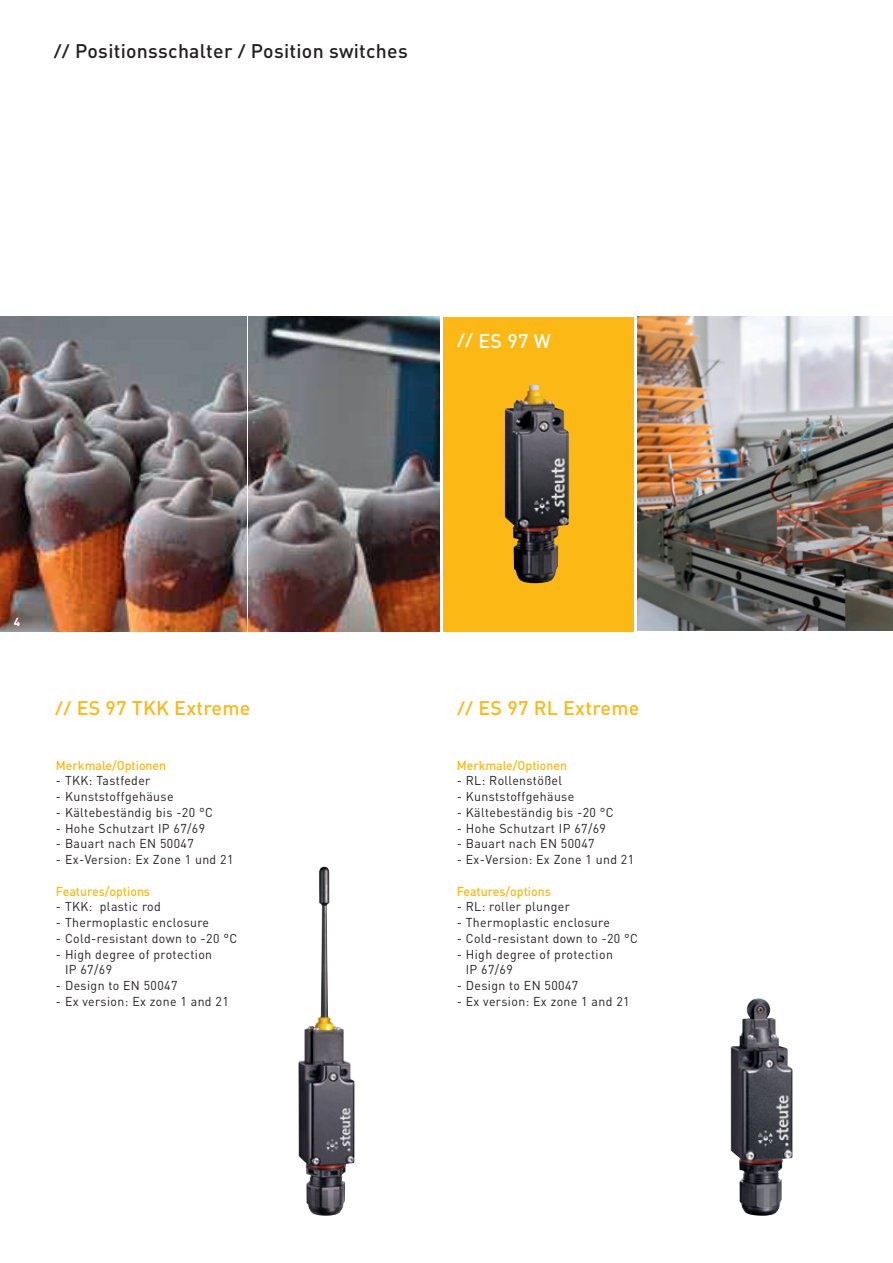
<style>
.page{position:relative;width:893px;height:1263px;background:#fff}
.page>*{position:absolute;margin:0;border:0;box-sizing:border-box;transform-origin:0 0}
.t1{font:500 19.5px "DIN";color:#231f20}
.t2{font:500 19.5px "DIN";letter-spacing:.015em;color:#fcb814}
.t3{font:500 19.5px "DIN";color:#fff}
.t4{font:12.75px/15.8px "DIN";letter-spacing:.03em;color:#231f20}
.t5{font:500 12.75px "DIN";color:#fcb814}
.t6{font:700 11.7px "DIN";color:#fff}
.s1{font-size:16.2px}
</style>
<div class="page">
<img style="left:731px;top:998px;width:61px;height:218px">
<img style="left:298px;top:867px;width:53px;height:199px">
<img style="left:298px;top:1066px;width:56px;height:150px">
<img style="left:248px;top:317px;width:191px;height:314px">
<img style="left:637px;top:317px;width:256px;height:314px">
<div style="left:443px;top:317px;width:191px;height:314px;background:#fcb814"></div>
<img style="left:505px;top:386px;width:64px;height:197px">
<img style="left:0;top:317px;width:246px;height:314px">
<h1 class="t1" style="left:54px;top:38px;width:355px"><span class="s1">//</span> positionsschalter <span class="s1">/</span> position switches</h1>
<p class="t6" style="left:14px;top:614px;width:8px">4</p>
<h1 class="t2" style="left:55px;top:696px;width:197px"><span class="s1">//</span> es 97 tKK extreme</h1>
<p class="t5" style="left:56px;top:757px;width:112px">merkmale/optionen</p>
<p class="t4" style="left:56px;top:772px;width:96px">- TKK: Tastfeder</p>
<p class="t4" style="left:56px;top:788px;width:119px">- Kunststoffgehäuse</p>
<p class="t4" style="left:56px;top:804px;width:159px">- Kältebeständig bis -20 °C</p>
<p class="t4" style="left:56px;top:820px;width:151px">- Hohe Schutzart IP 67/69</p>
<p class="t4" style="left:56px;top:835px;width:139px">- Bauart nach EN 50047</p>
<p class="t4" style="left:56px;top:851px;width:179px">- Ex-Version: Ex Zone 1 und 21</p>
<p class="t5" style="left:56px;top:883px;width:96px">features/options</p>
<p class="t4" style="left:56px;top:898px;width:106px">- TKK: plastic rod</p>
<p class="t4" style="left:56px;top:914px;width:155px">- Thermoplastic enclosure</p>
<p class="t4" style="left:56px;top:930px;width:183px">- Cold-resistant down to -20 °C</p>
<p class="t4" style="left:65px;top:946px;width:149px;text-indent:-9px">- High degree of protection<br>IP 67/69</p>
<p class="t4" style="left:56px;top:977px;width:123px">- Design to EN 50047</p>
<p class="t4" style="left:56px;top:993px;width:174px">- Ex version: Ex zone 1 and 21</p>
<h1 class="t3" style="left:457px;top:328px;width:95px"><span class="s1">//</span> es 97 w</h1>
<h1 class="t2" style="left:457px;top:696px;width:184px"><span class="s1">//</span> es 97 rl extreme</h1>
<p class="t5" style="left:457px;top:757px;width:112px">merkmale/optionen</p>
<p class="t4" style="left:457px;top:772px;width:107px">- RL: Rollenstößel</p>
<p class="t4" style="left:457px;top:788px;width:119px">- Kunststoffgehäuse</p>
<p class="t4" style="left:457px;top:804px;width:159px">- Kältebeständig bis -20 °C</p>
<p class="t4" style="left:457px;top:820px;width:151px">- Hohe Schutzart IP 67/69</p>
<p class="t4" style="left:457px;top:835px;width:139px">- Bauart nach EN 50047</p>
<p class="t4" style="left:457px;top:851px;width:179px">- Ex-Version: Ex Zone 1 und 21</p>
<p class="t5" style="left:457px;top:883px;width:96px">features/options</p>
<p class="t4" style="left:457px;top:898px;width:115px">- RL: roller plunger</p>
<p class="t4" style="left:457px;top:914px;width:155px">- Thermoplastic enclosure</p>
<p class="t4" style="left:457px;top:930px;width:183px">- Cold-resistant down to -20 °C</p>
<p class="t4" style="left:466px;top:946px;width:149px;text-indent:-9px">- High degree of protection<br>IP 67/69</p>
<p class="t4" style="left:457px;top:977px;width:123px">- Design to EN 50047</p>
<p class="t4" style="left:457px;top:993px;width:174px">- Ex version: Ex zone 1 and 21</p>
</div>
